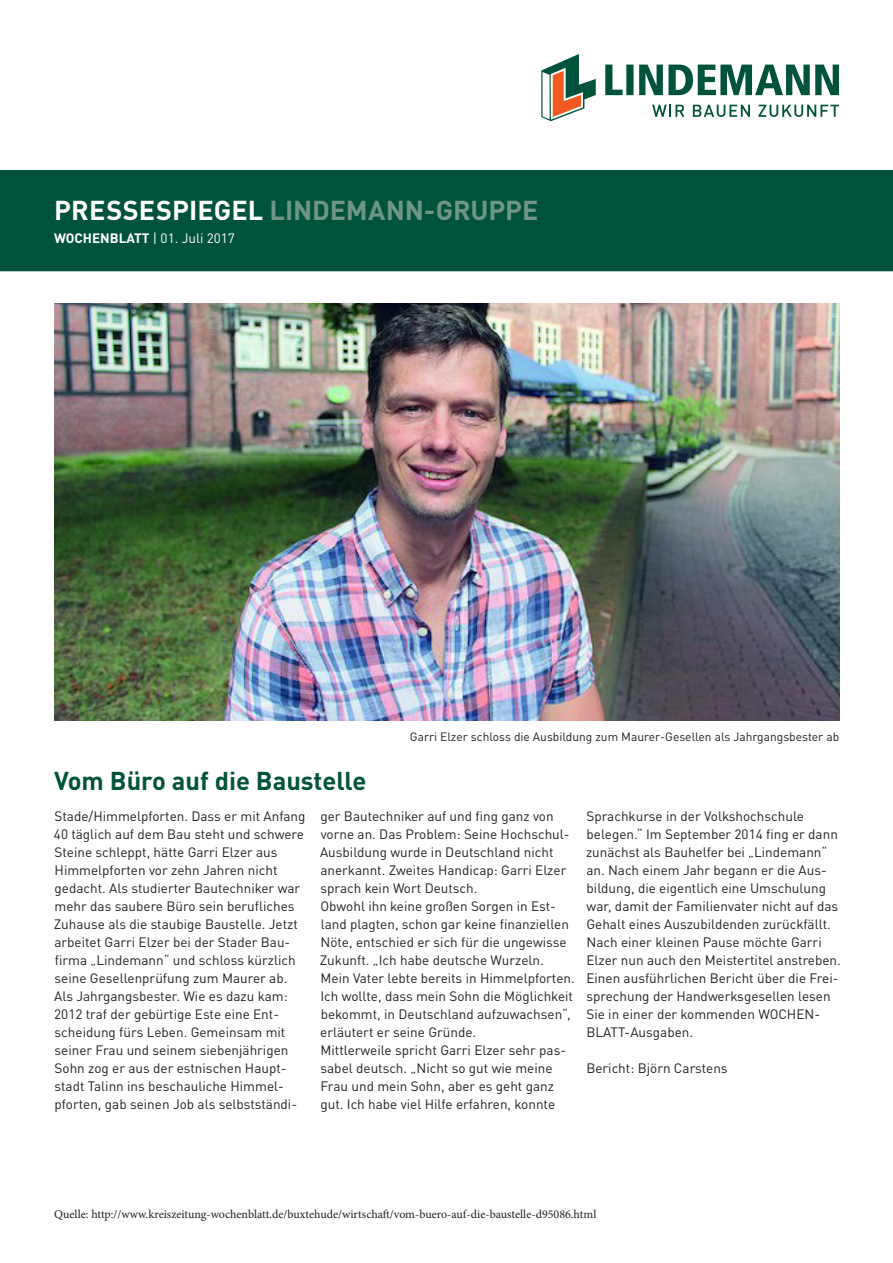
<style>
.page{position:relative;width:893px;height:1263px;background:#fff}
.page>*{position:absolute;margin:0;border:0;box-sizing:border-box;transform-origin:0 0}
.t1{font:700 27px "DINOT";color:#6e9586}
.t2{font:700 25.5px "DINOT";color:#00533b}
.t3{font:13.5px/18px "DINOT";color:#231f20}
.t4{font:13.5px "DINOT";color:#fff}
.t5{font:12px "Minion Pro";color:#231f20}
.t6{font:12px "DINOT";color:#231f20}
.s1{color:#fff}
.s2{font-weight:700}
</style>
<div class="page">
<div style="left:0;top:171px;width:893px;height:101px;background:#00533b"></div>
<svg style="left:605px;top:65px;width:234px;height:30px"></svg>
<svg style="left:652px;top:105px;width:32px;height:12px"></svg>
<svg style="left:693px;top:105px;width:57px;height:12px"></svg>
<svg style="left:758px;top:105px;width:81px;height:12px"></svg>
<svg style="left:541px;top:54px;width:55px;height:67px"></svg>
<svg style="left:0;top:271px;width:893px;height:1px"></svg>
<img style="left:54px;top:303px;width:785px;height:417px">
<h1 class="t1" style="left:54px;top:193px;width:486px"><span class="s1">PRESSESPIEGEL</span> LINDEMANN-GRUPPE</h1>
<p class="t4" style="left:54px;top:229px;width:183px"><span class="s2">WOCHENBLATT</span> | 01. Juli 2017</p>
<p class="t2" style="left:54px;top:764px;width:314px">Vom Büro auf die Baustelle</p>
<p class="t6" style="left:410px;top:729px;width:431px">Garri Elzer schloss die Ausbildung zum Maurer-Gesellen als Jahrgangsbester ab</p>
<p class="t3" style="left:54px;top:807px;width:253px">Stade/Himmelpforten. Dass er mit Anfang 40 täglich auf dem Bau steht und schwere Steine schleppt, hätte Garri Elzer aus Himmelpforten vor zehn Jahren nicht gedacht. Als studierter Bautechniker war mehr das saubere Büro sein berufliches Zuhause als die staubige Baustelle. Jetzt arbeitet Garri Elzer bei der Stader Bau&shy;firma „Lindemann“ und schloss kürzlich seine Gesellenprüfung zum Maurer ab.<br>Als Jahrgangsbester. Wie es dazu kam:</p>
<p class="t3" style="left:54px;top:1005px;width:244px">2012 traf der gebürtige Este eine Ent&shy;scheidung fürs Leben. Gemeinsam mit seiner Frau und seinem siebenjährigen Sohn zog er aus der estnischen Haupt&shy;stadt Talinn ins beschauliche Himmel&shy;pforten, gab seinen Job als selbstständi-</p>
<p class="t3" style="left:320px;top:807px;width:251px">ger Bautechniker auf und fing ganz von vorne an. Das Problem: Seine Hochschul-Ausbildung wurde in Deutschland nicht anerkannt. Zweites Handicap: Garri Elzer sprach kein Wort Deutsch.</p>
<p class="t3" style="left:320px;top:897px;width:257px">Obwohl ihn keine großen Sorgen in Est&shy;land plagten, schon gar keine finanziellen Nöte, entschied er sich für die ungewisse Zukunft. „Ich habe deutsche Wurzeln.<br>Mein Vater lebte bereits in Himmelpforten.<br>Ich wollte, dass mein Sohn die Möglichkeit bekommt, in Deutschland aufzuwachsen“, erläutert er seine Gründe.</p>
<p class="t3" style="left:320px;top:1041px;width:247px">Mittlerweile spricht Garri Elzer sehr pas&shy;sabel deutsch. „Nicht so gut wie meine Frau und mein Sohn, aber es geht ganz gut. Ich habe viel Hilfe erfahren, konnte</p>
<p class="t3" style="left:586px;top:807px;width:256px">Sprachkurse in der Volkshochschule belegen.“ Im September 2014 fing er dann zunächst als Bauhelfer bei „Lindemann“ an. Nach einem Jahr begann er die Aus&shy;bildung, die eigentlich eine Umschulung war, damit der Familienvater nicht auf das Gehalt eines Auszubildenden zurückfällt.<br>Nach einer kleinen Pause möchte Garri Elzer nun auch den Meistertitel anstreben.</p>
<p class="t3" style="left:586px;top:969px;width:254px">Einen ausführlichen Bericht über die Frei&shy;sprechung der Handwerksgesellen lesen Sie in einer der kommenden WOCHEN-BLATT-Ausgaben.</p>
<p class="t3" style="left:586px;top:1059px;width:143px">Bericht: Björn Carstens</p>
<p class="t5" style="left:54px;top:1206px;width:544px">Quelle: http://www.kreiszeitung-wochenblatt.de/buxtehude/wirtschaft/vom-buero-auf-die-baustelle-d95086.html</p>
</div>
